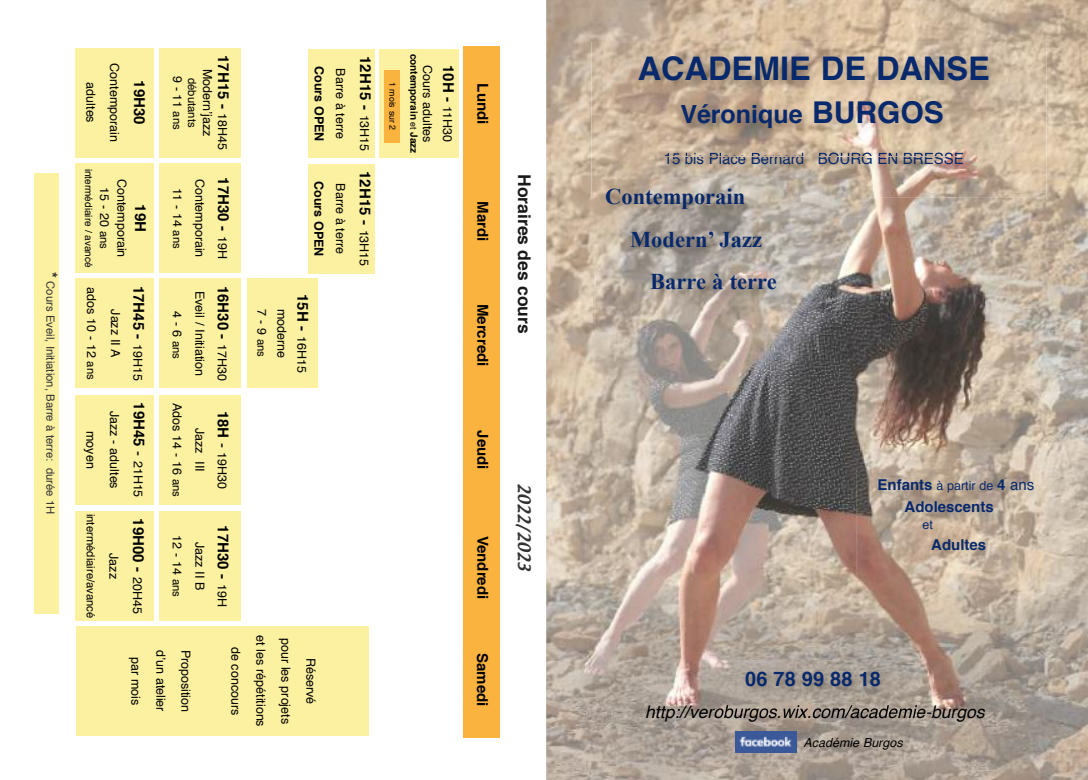
<style>
.page{position:relative;width:1088px;height:780px;background:#fff}
.page>*{position:absolute;margin:0;border:0;box-sizing:border-box;transform-origin:0 0}
.t1{font:700 32.5px "Helvetica";color:#08296b}
.t2{font:700 25px "Helvetica";color:#08296b}
.t3{font:700 22.5px "Times New Roman";color:#08296b}
.t4{font:700 20px "Helvetica";color:#08296b}
.t5{font:italic 17.5px "Helvetica";color:#000}
.t6{font:700 17.5px "Helvetica";color:#191919}
.t7{font:700 15px "Helvetica";color:#000}
.t8{font:15px "Helvetica";color:#08296b}
.t9{font:700 15px "Helvetica";color:#08296b}
.t10{font:15px "Textile";color:#333}
.t11{font:12.5px/22.5px "Helvetica";color:#000;text-align:center}
.t12{font:12.5px "Helvetica";color:#08296b}
.t13{font:700 12.5px "Helvetica";color:#000}
.t14{font:italic 12.5px "Helvetica";color:#000}
.t15{font:11.25px "Helvetica";color:#333}
.t16{font:11.25px "Helvetica";color:#000}
.t17{font:10px "Helvetica";color:#000}
.t18{font:700 10px "Helvetica";color:#000}
.t19{font:8.75px "Helvetica";color:#000}
.s1{font-weight:700;font-size:15px}
.s2{font-size:11.25px}
.s3{font-weight:400;font-size:12.5px}
.s4{font-size:15px}
.s5{font-weight:400}
.s6{font-weight:400;font-size:8.75px}
.s7{font-size:30px}
</style>
<div class="page">
<img style="left:546px;top:0;width:542px;height:780px">
<img style="left:591px;top:42px;width:455px;height:155px">
<img style="left:652px;top:82px;width:334px;height:74px">
<img style="left:665px;top:153px;width:72px;height:3px">
<img style="left:856px;top:469px;width:215px;height:119px">
<img style="left:735px;top:731px;width:62px;height:21px">
<img style="left:593px;top:180px;width:272px;height:151px">
<img style="left:719px;top:660px;width:199px;height:55px">
<img style="left:719px;top:705px;width:19px;height:10px">
<div style="left:379px;top:49px;width:80px;height:109px;background:#fcf1a1"></div>
<div style="left:35px;top:173px;width:24px;height:440px;background:#fcf1a1"></div>
<div style="left:75px;top:395px;width:79px;height:109px;background:#fcf1a1"></div>
<div style="left:159px;top:395px;width:82px;height:109px;background:#fcf1a1"></div>
<div style="left:159px;top:48px;width:82px;height:109px;background:#fcf1a1"></div>
<div style="left:308px;top:164px;width:67px;height:109px;background:#fcf1a1"></div>
<div style="left:76px;top:48px;width:78px;height:109px;background:#fcf1a1"></div>
<div style="left:159px;top:163px;width:82px;height:110px;background:#fcf1a1"></div>
<div style="left:76px;top:278px;width:78px;height:110px;background:#fcf1a1"></div>
<div style="left:75px;top:163px;width:79px;height:110px;background:#fcf1a1"></div>
<div style="left:247px;top:278px;width:70px;height:110px;background:#fcf1a1"></div>
<div style="left:159px;top:278px;width:82px;height:110px;background:#fcf1a1"></div>
<div style="left:159px;top:511px;width:82px;height:109px;background:#fcf1a1"></div>
<div style="left:76px;top:511px;width:78px;height:109px;background:#fcf1a1"></div>
<div style="left:464px;top:46px;width:36px;height:691px;background:#fab33e"></div>
<div style="left:384px;top:70px;width:16px;height:72px;background:#fab33e"></div>
<div style="left:76px;top:626px;width:293px;height:109px;background:#fcf1a1"></div>
<div style="left:309px;top:49px;width:66px;height:109px;background:#fcf1a1"></div>
<p class="t15" style="left:55px;top:272px;width:244px;rotate:90deg"><span class="s1">*</span> Cours Eveil, Initiation, Barre à terre: durée 1H</p>
<p class="t11" style="left:126px;top:63px;width:80px;line-height:23.8px;rotate:90deg">Contemporain adultes</p>
<p class="t7" style="left:146px;top:80px;width:46px;rotate:90deg">19H30</p>
<p class="t17" style="left:93px;top:169px;width:100px;rotate:90deg">intermédiaire / avancé</p>
<p class="t11" style="left:130px;top:179px;width:80px;line-height:17.5px;rotate:90deg">Contemporain<br>15 - 20 <span class="s2">ans</span></p>
<p class="t7" style="left:147px;top:204px;width:29px;rotate:90deg">19H</p>
<p class="t11" style="left:126px;top:287px;width:94px;line-height:23.8px;rotate:90deg">Jazz II A<br>ados 10 - 12 <span class="s2">ans</span></p>
<p class="t7" style="left:145px;top:285px;width:97px;rotate:90deg">17H45 - <span class="s3">19H15</span></p>
<p class="t7" style="left:230px;top:55px;width:97px;rotate:90deg">17H15 - <span class="s3">18H45</span></p>
<p class="t11" style="left:218px;top:69px;width:69px;rotate:90deg">Modern’jazz</p>
<p class="t11" style="left:188px;top:76px;width:55px;rotate:90deg">9 - 11 <span class="s2">ans</span></p>
<p class="t16" style="left:197px;top:78px;width:51px;rotate:90deg">débutants</p>
<p class="t11" style="left:210px;top:179px;width:80px;rotate:90deg">Contemporain<br>11 - 14 <span class="s2">ans</span></p>
<p class="t11" style="left:210px;top:291px;width:86px;rotate:90deg">Eveil / Initiation<br>4-6<span class="s2">ans</span></p>
<p class="t7" style="left:230px;top:177px;width:83px;rotate:90deg">17H30 - <span class="s3">19H</span></p>
<p class="t7" style="left:229px;top:285px;width:97px;rotate:90deg">16H30 - <span class="s3">17H30</span></p>
<p class="t11" style="left:125px;top:411px;width:79px;line-height:23.8px;rotate:90deg">Jazz - adultes moyen</p>
<p class="t11" style="left:233px;top:403px;width:95px;rotate:90deg"><span class="s1">18H</span> <span class="s4">-</span> 19H30<br>Jazz III<br>Ados 14 - 16 <span class="s2">ans</span></p>
<p class="t7" style="left:145px;top:402px;width:97px;rotate:90deg">19H45 <span class="s5">-</span> <span class="s3">21H15</span></p>
<p class="t16" style="left:96px;top:513px;width:106px;rotate:90deg">intermédiaire/avancé</p>
<p class="t11" style="left:124px;top:553px;width:27px;rotate:90deg">Jazz</p>
<p class="t7" style="left:145px;top:518px;width:97px;rotate:90deg">19H00 - <span class="s3">20H45</span></p>
<p class="t11" style="left:210px;top:535px;width:63px;rotate:90deg">Jazz II B<br>12 - 14 <span class="s2">ans</span></p>
<p class="t7" style="left:229px;top:525px;width:83px;rotate:90deg">17H30 - <span class="s3">19H</span></p>
<p class="t13" style="left:324px;top:66px;width:77px;rotate:90deg">Cours OPEN</p>
<p class="t13" style="left:324px;top:181px;width:77px;rotate:90deg">Cours OPEN</p>
<p class="t11" style="left:311px;top:294px;width:80px;line-height:20px;rotate:90deg"><span class="s1">15H -</span> 16H15 moderne<br>7-9<span class="s2">ans</span></p>
<p class="t11" style="left:197px;top:649px;width:64px;line-height:25px;rotate:90deg">Proposition d’un atelier par mois</p>
<p class="t11" style="left:322px;top:635px;width:93px;line-height:25px;rotate:90deg">Réservé<br>pour les projets et les répétitions de concours</p>
<p class="t11" style="left:351px;top:68px;width:72px;rotate:90deg">Barre à terre</p>
<p class="t11" style="left:351px;top:183px;width:72px;rotate:90deg">Barre à terre</p>
<p class="t7" style="left:372px;top:56px;width:97px;rotate:90deg">12H15 - <span class="s3">13H15</span></p>
<p class="t7" style="left:371px;top:171px;width:97px;rotate:90deg">12H15 - <span class="s3">13H15</span></p>
<p class="t19" style="left:396px;top:82px;width:50px;rotate:90deg">1 mois sur 2</p>
<p class="t18" style="left:418px;top:54px;width:101px;rotate:90deg">contemporain <span class="s6">et</span> Jazz</p>
<p class="t11" style="left:456px;top:65px;width:79px;line-height:20px;text-align:left;rotate:90deg"><span class="s1">10H -</span> 11H30<br>Cours adultes</p>
<p class="t7" style="left:489px;top:83px;width:42px;rotate:90deg">Lundi</p>
<p class="t7" style="left:489px;top:201px;width:41px;rotate:90deg">Mardi</p>
<p class="t7" style="left:489px;top:304px;width:64px;rotate:90deg">Mercredi</p>
<p class="t7" style="left:489px;top:430px;width:41px;rotate:90deg">Jeudi</p>
<p class="t7" style="left:489px;top:535px;width:65px;rotate:90deg">Vendredi</p>
<p class="t7" style="left:489px;top:652px;width:55px;rotate:90deg">Samedi</p>
<h3 class="t6" style="left:532px;top:174px;width:161px;rotate:90deg">Horaires des cours</h3>
<p class="t10" style="left:533px;top:483px;width:89px;rotate:90deg">2022/2023</p>
<h1 class="t1" style="left:638px;top:55px;width:354px">ACADEMIE DE DANSE</h1>
<h2 class="t2" style="left:680px;top:104px;width:265px">Véronique <span class="s7">BURGOS</span></h2>
<p class="t8" style="left:664px;top:152px;width:302px">15 bis Place Bernard BOURG EN BRESSE</p>
<h3 class="t3" style="left:605px;top:184px;width:141px">Contemporain</h3>
<h3 class="t3" style="left:630px;top:227px;width:133px">Modern’ Jazz</h3>
<h3 class="t3" style="left:650px;top:269px;width:128px">Barre à terre</h3>
<p class="t12" style="left:877px;top:480px;width:158px"><span class="s1">Enfants</span> à partir de <span class="s1">4</span> <span class="s4">ans</span></p>
<p class="t9" style="left:904px;top:500px;width:91px">Adolescents</p>
<p class="t12" style="left:922px;top:519px;width:12px">et</p>
<p class="t9" style="left:931px;top:539px;width:56px">Adultes</p>
<h3 class="t4" style="left:745px;top:670px;width:137px">06 78 99 88 18</h3>
<h3 class="t5" style="left:645px;top:704px;width:341px">http://veroburgos.wix.com/academie-burgos</h3>
<p class="t14" style="left:803px;top:737px;width:100px">Académie Burgos</p>
</div>
